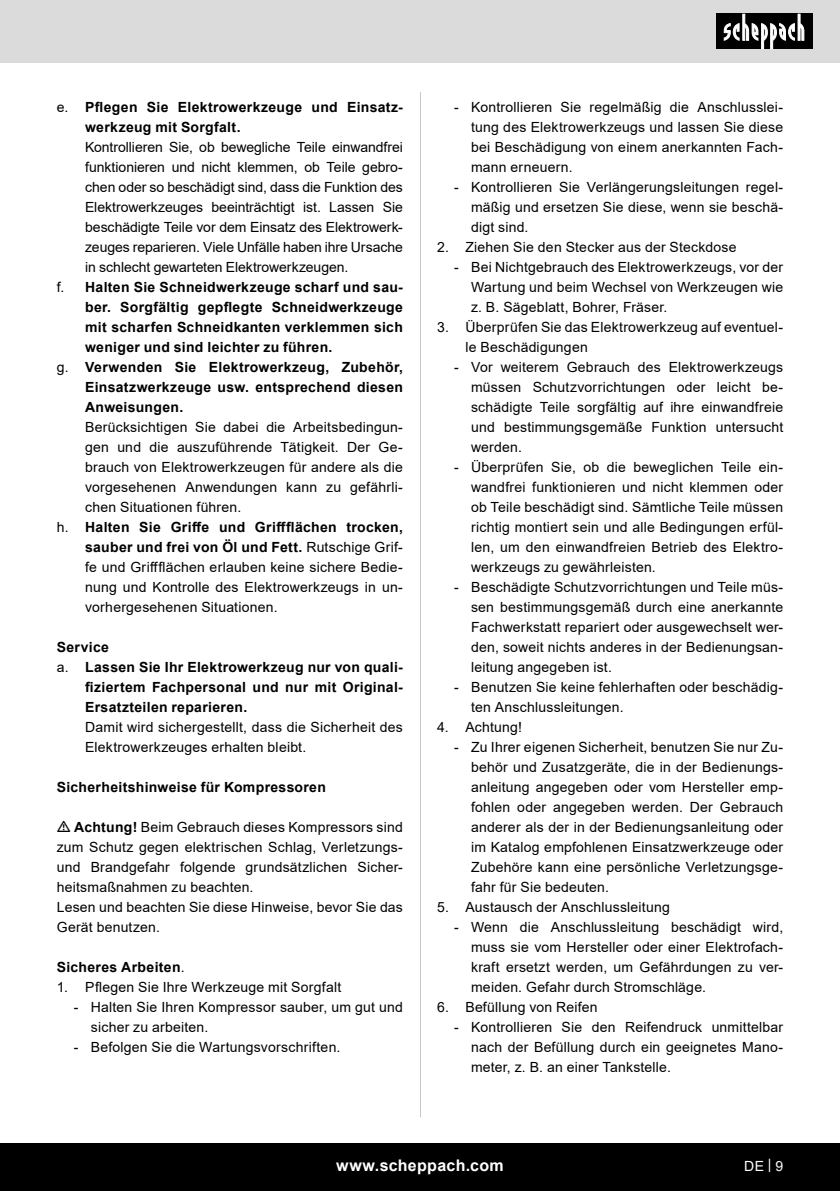
<style>
.page{position:relative;width:840px;height:1191px;background:#fff}
.page>*{position:absolute;margin:0;border:0;box-sizing:border-box;transform-origin:0 0}
.t1{font:700 16px "Arial";letter-spacing:.02em;color:#fff}
.Basiseinstellung{font:14px/20px "Arial";letter-spacing:.015em;color:#000;text-align:justify}
.Grundtext_Bold{font:700 14px/20px "Arial";letter-spacing:.02em;color:#000;text-align:justify}
.t2{font:14px "Arial";color:#fff}
.s1{font-weight:400}
.s2{font-weight:700}
</style>
<div class="page">
<div style="left:0;top:0;width:839px;height:63px;background:#dbdbdb"></div>
<div style="left:0;top:1143px;width:839px;height:48px;background:#000"></div>
<div style="left:716px;top:14px;width:96px;height:35px;background:#000"></div>
<svg style="left:723px;top:14px;width:81px;height:35px"></svg>
<hr style="left:420px;top:92px;width:1px;height:1025px;background:#c7c7c7">
<p class="Grundtext_Bold" style="left:85px;top:97px;width:319px;text-indent:-28px"><span class="s1">e.</span> Pflegen Sie Elektrowerkzeuge und Einsatz&shy;werkzeug mit Sorgfalt.</p>
<p class="Basiseinstellung" style="left:85px;top:137px;width:319px">Kontrollieren Sie, ob bewegliche Teile einwandfrei funktionieren und nicht klemmen, ob Teile gebro&shy;chen oder so beschädigt sind, dass die Funktion des Elektrowerkzeuges beeinträchtigt ist. Lassen Sie beschädigte Teile vor dem Einsatz des Elektrowerk&shy;zeuges reparieren. Viele Unfälle haben ihre Ursache in schlecht gewarteten Elektrowerkzeugen.</p>
<p class="Grundtext_Bold" style="left:85px;top:277px;width:319px;text-indent:-28px"><span class="s1">f.</span> Halten Sie Schneidwerkzeuge scharf und sau&shy;ber. Sorgfältig gepflegte Schneidwerkzeuge mit scharfen Schneidkanten verklemmen sich weniger und sind leichter zu führen.</p>
<p class="Grundtext_Bold" style="left:85px;top:357px;width:319px;text-indent:-28px"><span class="s1">g.</span> Verwenden Sie Elektrowerkzeug, Zubehör, Einsatzwerkzeuge usw. entsprechend diesen Anweisungen.</p>
<p class="Basiseinstellung" style="left:85px;top:417px;width:319px">Berücksichtigen Sie dabei die Arbeitsbedingun&shy;gen und die auszuführende Tätigkeit. Der Ge&shy;brauch von Elektrowerkzeugen für andere als die vorgesehenen Anwendungen kann zu gefährli&shy;chen Situationen führen.</p>
<p class="Basiseinstellung" style="left:85px;top:517px;width:319px;text-indent:-28px">h. <span class="s2">Halten Sie Griffe und Griffflächen trocken, sauber und frei von Öl und Fett.</span> Rutschige Grif&shy;fe und Griffflächen erlauben keine sichere Bedie&shy;nung und Kontrolle des Elektrowerkzeugs in un&shy;vorhergesehenen Situationen.</p>
<p class="Grundtext_Bold" style="left:57px;top:637px;width:54px">Service</p>
<p class="Grundtext_Bold" style="left:85px;top:657px;width:319px;text-indent:-28px"><span class="s1">a.</span> Lassen Sie Ihr Elektrowerkzeug nur von quali&shy;fiziertem Fachpersonal und nur mit Original-Ersatzteilen reparieren.</p>
<p class="Basiseinstellung" style="left:85px;top:717px;width:319px">Damit wird sichergestellt, dass die Sicherheit des<br>Elektrowerkzeuges erhalten bleibt.</p>
<p class="Grundtext_Bold" style="left:57px;top:777px;width:270px">Sicherheitshinweise für Kompressoren</p>
<p class="Basiseinstellung" style="left:57px;top:817px;width:347px;text-indent:17px"><span class="s2">Achtung!</span> Beim Gebrauch dieses Kompressors sind zum Schutz gegen elektrischen Schlag, Verletzungs&shy;und Brandgefahr folgende grundsätzlichen Sicher&shy;heitsmaßnahmen zu beachten.</p>
<p class="Basiseinstellung" style="left:57px;top:897px;width:347px">Lesen und beachten Sie diese Hinweise, bevor Sie das<br>Gerät benutzen.</p>
<p class="Grundtext_Bold" style="left:57px;top:957px;width:129px">Sicheres Arbeiten<span class="s1">.</span></p>
<p class="Basiseinstellung" style="left:57px;top:977px;width:286px">1. Pflegen Sie Ihre Werkzeuge mit Sorgfalt</p>
<p class="Basiseinstellung" style="left:91px;top:997px;width:313px;text-indent:-17px">- Halten Sie Ihren Kompressor sauber, um gut und sicher zu arbeiten.</p>
<p class="Basiseinstellung" style="left:74px;top:1037px;width:268px">- Befolgen Sie die Wartungsvorschriften.</p>
<p class="Basiseinstellung" style="left:471px;top:97px;width:313px;text-indent:-17px">- Kontrollieren Sie regelmäßig die Anschlusslei&shy;tung des Elektrowerkzeugs und lassen Sie diese bei Beschädigung von einem anerkannten Fach&shy;mann erneuern.</p>
<p class="Basiseinstellung" style="left:471px;top:177px;width:313px;text-indent:-17px">- Kontrollieren Sie Verlängerungsleitungen regel&shy;mäßig und ersetzen Sie diese, wenn sie beschä&shy;digt sind.</p>
<p class="Basiseinstellung" style="left:437px;top:237px;width:301px">2. Ziehen Sie den Stecker aus der Steckdose</p>
<p class="Basiseinstellung" style="left:471px;top:257px;width:313px;text-indent:-17px">- Bei Nichtgebrauch des Elektrowerkzeugs, vor der Wartung und beim Wechsel von Werkzeugen wie z. B. Sägeblatt, Bohrer, Fräser.</p>
<p class="Basiseinstellung" style="left:465px;top:317px;width:319px;text-indent:-28px">3. Überprüfen Sie das Elektrowerkzeug auf eventuel&shy;le Beschädigungen</p>
<p class="Basiseinstellung" style="left:471px;top:357px;width:313px;text-indent:-17px">- Vor weiterem Gebrauch des Elektrowerkzeugs müssen Schutzvorrichtungen oder leicht be&shy;schädigte Teile sorgfältig auf ihre einwandfreie und bestimmungsgemäße Funktion untersucht werden.</p>
<p class="Basiseinstellung" style="left:471px;top:457px;width:313px;text-indent:-17px">- Überprüfen Sie, ob die beweglichen Teile ein&shy;wandfrei funktionieren und nicht klemmen oder ob Teile beschädigt sind. Sämtliche Teile müssen richtig montiert sein und alle Bedingungen erfül&shy;len, um den einwandfreien Betrieb des Elektro&shy;werkzeugs zu gewährleisten.</p>
<p class="Basiseinstellung" style="left:471px;top:577px;width:313px;text-indent:-17px">- Beschädigte Schutzvorrichtungen und Teile müs&shy;sen bestimmungsgemäß durch eine anerkannte Fachwerkstatt repariert oder ausgewechselt wer&shy;den, soweit nichts anderes in der Bedienungsan&shy;leitung angegeben ist.</p>
<p class="Basiseinstellung" style="left:471px;top:677px;width:313px;text-indent:-17px">- Benutzen Sie keine fehlerhaften oder beschädig&shy;ten Anschlussleitungen.</p>
<p class="Basiseinstellung" style="left:437px;top:717px;width:87px">4. Achtung!</p>
<p class="Basiseinstellung" style="left:471px;top:737px;width:313px;text-indent:-17px">- Zu Ihrer eigenen Sicherheit, benutzen Sie nur Zu&shy;behör und Zusatzgeräte, die in der Bedienungs&shy;anleitung angegeben oder vom Hersteller emp&shy;fohlen oder angegeben werden. Der Gebrauch anderer als der in der Bedienungsanleitung oder im Katalog empfohlenen Einsatzwerkzeuge oder Zubehöre kann eine persönliche Verletzungsge&shy;fahr für Sie bedeuten.</p>
<p class="Basiseinstellung" style="left:437px;top:897px;width:234px">5. Austausch der Anschlussleitung</p>
<p class="Basiseinstellung" style="left:471px;top:917px;width:313px;text-indent:-17px">- Wenn die Anschlussleitung beschädigt wird, muss sie vom Hersteller oder einer Elektrofach&shy;kraft ersetzt werden, um Gefährdungen zu ver&shy;meiden. Gefahr durch Stromschläge.</p>
<p class="Basiseinstellung" style="left:437px;top:997px;width:162px">6. Befüllung von Reifen</p>
<p class="Basiseinstellung" style="left:471px;top:1017px;width:313px;text-indent:-17px">- Kontrollieren Sie den Reifendruck unmittelbar nach der Befüllung durch ein geeignetes Mano&shy;meter, z. B. an einer Tankstelle.</p>
<p class="t1" style="left:336px;top:1154px;width:169px">www.scheppach.com</p>
<p class="t2" style="left:743px;top:1156px;width:40px">DE | 9</p>
</div>
